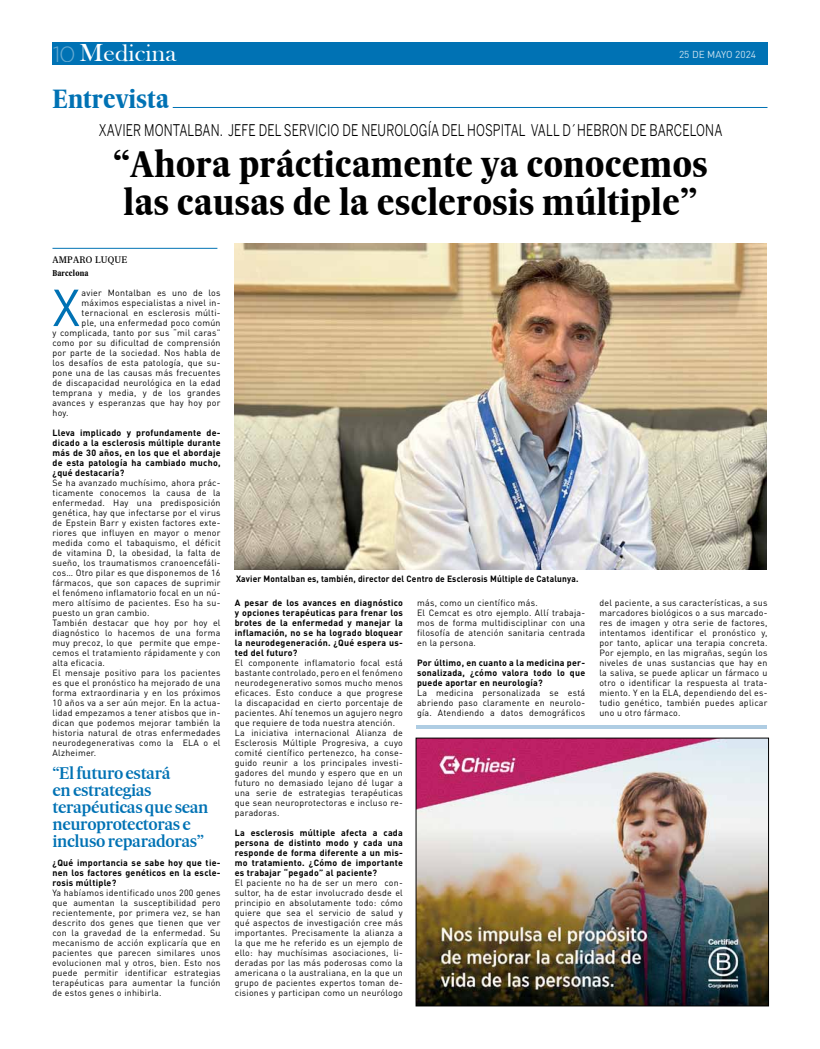
<style>
.page{position:relative;width:820px;height:1049px;background:#fff}
.page>*{position:absolute;margin:0;border:0;box-sizing:border-box;transform-origin:0 0}
.t1{font:51.1px "DINOT";color:#0072b4}
.t2{font:700 condensed 35px/38px "Majerit Headline";color:#000;scale:1.08 1}
.t3{font:700 condensed 25px "Majerit Headline";color:#0072b4;scale:1.06 1}
.t4{font:24.4px "Bask Old Face";color:#fff;scale:1.06 1}
.t5{font:500 16px/17px "Majerit Headline";letter-spacing:-.025em;color:#0072b4;scale:1.04 1}
.t6{font:16px "Benton Sans";letter-spacing:.01em;color:#000;scale:.75 1}
.t7{font:10px "DINOT";color:#fff}
.t8{font:9px/10px "DINOT";letter-spacing:.03em;color:#000;text-align:justify}
.t9{font:700 9px/10px "DINOT";letter-spacing:.03em;color:#000;text-align:justify}
.t10{font:700 9px "DINOT";letter-spacing:.03em;color:#000;scale:.93 1}
.t11{font:9px "Majerit Deck";letter-spacing:.02em;color:#000}
.t12{font:700 condensed 8px "Majerit Headline";letter-spacing:.02em;color:#000}
.s1{font-family:"Gotham";font-weight:300;font-size:22px}
.s2{font-size:25.4px}
</style>
<div class="page">
<div style="left:52px;top:43px;width:715px;height:22px;background:#0072b4"></div>
<img style="left:235px;top:244px;width:531px;height:326px">
<hr style="left:173px;top:107px;width:594px;height:1px;background:#0072b4">
<hr style="left:52px;top:248px;width:165px;height:1px;background:#0072b4">
<hr style="left:415px;top:725px;width:351px;height:4px;background:#afcde3">
<img style="left:417px;top:740px;width:349px;height:264px">
<div style="left:415px;top:738px;width:353px;height:268px;border:1px solid #000"></div>
<h3 class="t4" style="left:53px;top:40px;width:118px"><span class="s1">10</span> <span class="s2">M</span>edicina</h3>
<p class="t7" style="left:678px;top:47px;width:78px">25 DE MAYO 2024</p>
<h3 class="t3" style="left:52px;top:83px;width:111px">Entrevista</h3>
<h3 class="t6" style="left:99px;top:121px;width:545px">XAVIER MONTALBAN. JEFE DEL SERVICIO DE NEUROLOGÍA DEL HOSPITAL</h3>
<h3 class="t6" style="left:530px;top:121px;width:170px">VALL D´HEBRON DE BARCELONA</h3>
<h2 class="t2" style="left:113px;top:145px;width:552px">“Ahora prácticamente ya conocemos las causas de la esclerosis múltiple”</h2>
<p class="t11" style="left:52px;top:254px;width:76px">AMPARO LUQUE</p>
<p class="t12" style="left:52px;top:268px;width:38px">Barcelona</p>
<h1 class="t1" style="left:52px;top:273px;width:29px">X</h1>
<p class="t8" style="left:82px;top:287px;width:140px">avier Montalban es uno de los</p>
<p class="t8" style="left:82px;top:297px;width:140px">máximos especialistas a nivel in-</p>
<p class="t8" style="left:82px;top:307px;width:140px">ternacional en esclerosis múlti-</p>
<p class="t8" style="left:82px;top:317px;width:140px">ple, una enfermedad poco común</p>
<p class="t8" style="left:52px;top:327px;width:169px">y complicada, tanto por sus “mil caras”</p>
<p class="t8" style="left:52px;top:337px;width:169px">como por su dificultad de comprensión</p>
<p class="t8" style="left:52px;top:347px;width:169px">por parte de la sociedad. Nos habla de</p>
<p class="t8" style="left:52px;top:357px;width:169px">los desafíos de esta patología, que su-</p>
<p class="t8" style="left:52px;top:367px;width:169px">pone una de las causas más frecuentes</p>
<p class="t8" style="left:52px;top:377px;width:169px">de discapacidad neurológica en la edad</p>
<p class="t8" style="left:52px;top:387px;width:169px">temprana y media, y de los grandes</p>
<p class="t8" style="left:52px;top:397px;width:169px">avances y esperanzas que hay hoy por</p>
<p class="t8" style="left:52px;top:407px;width:18px">hoy.</p>
<p class="t9" style="left:52px;top:427px;width:169px">Lleva implicado y profundamente de&shy;dicado a la esclerosis múltiple durante más de 30 años, en los que el abordaje de esta patología ha cambiado mucho, ¿qué destacaría?</p>
<p class="t8" style="left:52px;top:477px;width:169px;text-align:left">Se ha avanzado muchísimo, ahora prác&shy;ticamente conocemos la causa de la enfermedad. Hay una predisposición genética, hay que infectarse por el virus de Epstein Barr y existen factores exte&shy;riores que influyen en mayor o menor medida como el tabaquismo, el déficit de vitamina D, la obesidad, la falta de sueño, los traumatismos cranoencefáli&shy;cos… Otro pilar es que disponemos de 16 fármacos, que son capaces de suprimir el fenómeno inflamatorio focal en un nú&shy;mero altísimo de pacientes. Eso ha su&shy;puesto un gran cambio.<br>También destacar que hoy por hoy el diagnóstico lo hacemos de una forma muy precoz, lo que permite que empe&shy;cemos el tratamiento rápidamente y con alta eficacia.<br>El mensaje positivo para los pacientes es que el pronóstico ha mejorado de una forma extraordinaria y en los próximos 10 años va a ser aún mejor. En la actua&shy;lidad empezamos a tener atisbos que in&shy;dican que podemos mejorar también la historia natural de otras enfermedades neurodegenerativas como la ELA o el Alzheimer.</p>
<h3 class="t5" style="left:52px;top:764px;width:151px">“El futuro estará<br>en estrategias terapéuticas que sean neuroprotectoras e incluso reparadoras”</h3>
<p class="t9" style="left:52px;top:857px;width:169px">¿Qué importancia se sabe hoy que tie&shy;nen los factores genéticos en la escle&shy;rosis múltiple?</p>
<p class="t8" style="left:52px;top:887px;width:169px">Ya habíamos identificado unos 200 genes que aumentan la susceptibilidad pero recientemente, por primera vez, se han descrito dos genes que tienen que ver con la gravedad de la enfermedad. Su mecanismo de acción explicaría que en pacientes que parecen similares unos evolucionen mal y otros, bien. Esto nos puede permitir identificar estrategias terapéuticas para aumentar la función de estos genes o inhibirla.</p>
<p class="t10" style="left:236px;top:573px;width:369px">Xavier Montalban es, también, director del Centro de Esclerosis Múltiple de Catalunya.</p>
<p class="t9" style="left:235px;top:597px;width:169px">A pesar de los avances en diagnóstico y opciones terapéuticas para frenar los brotes de la enfermedad y manejar la inflamación, no se ha logrado bloquear la neurodegeneración. ¿Qué espera us&shy;ted del futuro?</p>
<p class="t8" style="left:235px;top:657px;width:169px;text-align:left">El componente inflamatorio focal está bastante controlado, pero en el fenómeno neurodegenerativo somos mucho menos eficaces. Esto conduce a que progrese la discapacidad en cierto porcentaje de pacientes. Ahí tenemos un agujero negro que requiere de toda nuestra atención.<br>La iniciativa internacional Alianza de Esclerosis Múltiple Progresiva, a cuyo comité científico pertenezco, ha conse&shy;guido reunir a los principales investi&shy;gadores del mundo y espero que en un futuro no demasiado lejano dé lugar a una serie de estrategias terapéuticas que sean neuroprotectoras e incluso re&shy;paradoras.</p>
<p class="t9" style="left:235px;top:827px;width:169px">La esclerosis múltiple afecta a cada persona de distinto modo y cada una responde de forma diferente a un mis&shy;mo tratamiento. ¿Cómo de importante es trabajar “pegado” al paciente?</p>
<p class="t8" style="left:235px;top:877px;width:169px">El paciente no ha de ser un mero con&shy;sultor, ha de estar involucrado desde el principio en absolutamente todo: cómo quiere que sea el servicio de salud y qué aspectos de investigación cree más importantes. Precisamente la alianza a la que me he referido es un ejemplo de ello: hay muchísimas asociaciones, li&shy;deradas por las más poderosas como la americana o la australiana, en la que un grupo de pacientes expertos toman de&shy;cisiones y participan como un neurólogo</p>
<p class="t8" style="left:417px;top:597px;width:169px;text-align:left">más, como un científico más.<br>El Cemcat es otro ejemplo. Allí trabaja&shy;mos de forma multidisciplinar con una filosofía de atención sanitaria centrada en la persona.</p>
<p class="t9" style="left:417px;top:657px;width:169px">Por último, en cuanto a la medicina per&shy;sonalizada, ¿cómo valora todo lo que puede aportar en neurología?</p>
<p class="t8" style="left:417px;top:687px;width:169px">La medicina personalizada se está abriendo paso claramente en neurolo&shy;gía. Atendiendo a datos demográficos</p>
<p class="t8" style="left:599px;top:597px;width:169px">del paciente, a sus características, a sus marcadores biológicos o a sus marcado&shy;res de imagen y otra serie de factores, intentamos identificar el pronóstico y, por tanto, aplicar una terapia concreta.<br>Por ejemplo, en las migrañas, según los niveles de unas sustancias que hay en la saliva, se puede aplicar un fármaco u otro o identificar la respuesta al trata&shy;miento. Y en la ELA, dependiendo del es&shy;tudio genético, también puedes aplicar uno u otro fármaco.</p>
</div>
